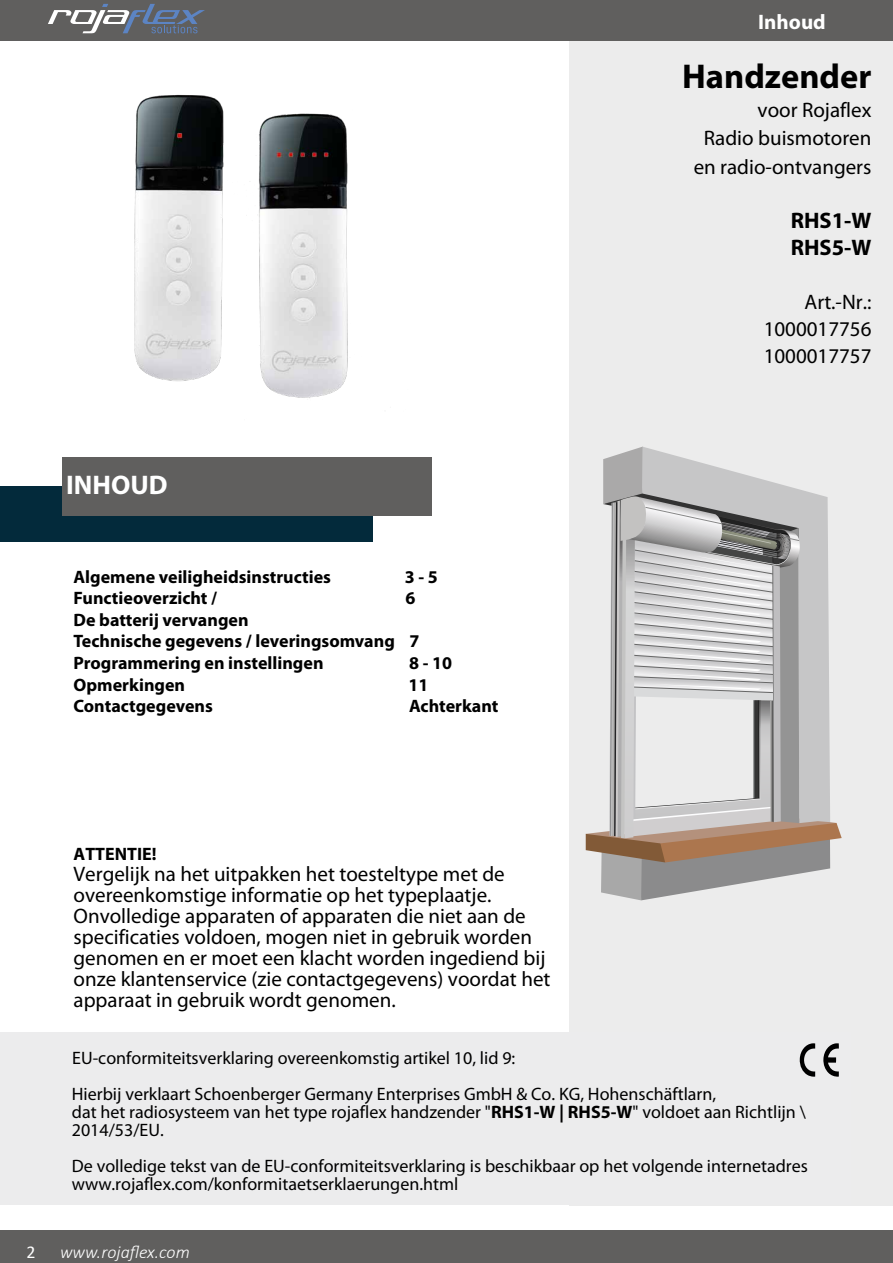
<style>
.page{position:relative;width:893px;height:1263px;background:#fff}
.page>*{position:absolute;margin:0;border:0;box-sizing:border-box;transform-origin:0 0}
.t1{font:700 34.5px "Myriad Pro";color:#000}
.t2{font:700 27px "Myriad Pro";color:#fff}
.t3{font:700 22.5px/27px "Myriad Pro";color:#000}
.t4{font:21px/21px "Myriad Pro";color:#000}
.t5{font:700 21px "Myriad Pro";color:#fff}
.t6{font:18px/18px "Myriad Pro";color:#000}
.t7{font:700 18px/21.6px "Myriad Pro";color:#000}
.t8{font:italic 300 18px "Calibri";color:#fff}
.t9{font:18px "Calibri";color:#fff}
.s1{font-weight:700}
</style>
<div class="page">
<div style="left:0;top:0;width:893px;height:41px;background:#605f5e"></div>
<div style="left:0;top:1230px;width:893px;height:33px;background:#605f5e"></div>
<svg style="left:48px;top:4px;width:157px;height:29px"></svg>
<div style="left:570px;top:41px;width:323px;height:1164px;background:#ececec"></div>
<div style="left:0;top:487px;width:373px;height:55px;background:#032a3b"></div>
<div style="left:62px;top:458px;width:370px;height:58px;background:#605f5e"></div>
<div style="left:0;top:1032px;width:850px;height:173px;background:#ececed"></div>
<svg style="left:586px;top:446px;width:256px;height:454px"></svg>
<svg style="left:823px;top:1043px;width:16px;height:34px"></svg>
<svg style="left:799px;top:1043px;width:16px;height:34px"></svg>
<img style="left:258px;top:113px;width:90px;height:285px">
<img style="left:134px;top:94px;width:90px;height:288px">
<p class="t2" style="left:66px;top:469px;width:103px">INHOUD</p>
<p class="t7" style="left:74px;top:566px;width:259px">Algemene veiligheidsinstructies</p>
<p class="t7" style="left:405px;top:566px;width:35px">3 - 5</p>
<p class="t7" style="left:74px;top:587px;width:145px">Functieoverzicht /</p>
<p class="t7" style="left:405px;top:587px;width:11px">6</p>
<p class="t7" style="left:74px;top:609px;width:347px">De batterij vervangen<br>Technische gegevens / leveringsomvang 7<br>Programmering en instellingen</p>
<p class="t7" style="left:409px;top:652px;width:45px">8 - 10</p>
<p class="t7" style="left:74px;top:674px;width:113px">Opmerkingen</p>
<p class="t7" style="left:408px;top:674px;width:21px">11</p>
<p class="t7" style="left:74px;top:695px;width:141px">Contactgegevens</p>
<p class="t7" style="left:409px;top:695px;width:91px">Achterkant</p>
<p class="t5" style="left:758px;top:10px;width:69px">Inhoud</p>
<h1 class="t1" style="left:682px;top:57px;width:191px">Handzender</h1>
<p class="t4" style="left:694px;top:96px;width:179px;line-height:28.5px;text-align:right">voor Rojaflex<br>Radio buismotoren en radio-ontvangers</p>
<p class="t3" style="left:791px;top:207px;width:82px">RHS1-W<br>RHS5-W</p>
<p class="t4" style="left:764px;top:289px;width:109px;line-height:27px;text-align:justify;text-indent:41px">Art.-Nr.:<br>1000017756<br>1000017757</p>
<p class="t7" style="left:74px;top:843px;width:84px">ATTENTIE!</p>
<p class="t4" style="left:74px;top:864px;width:478px">Vergelijk na het uitpakken het toesteltype met de overeenkomstige informatie op het typeplaatje.<br>Onvolledige apparaten of apparaten die niet aan de specificaties voldoen, mogen niet in gebruik worden genomen en er moet een klacht worden ingediend bij onze klantenservice (zie contactgegevens) voordat het apparaat in gebruik wordt genomen.</p>
<p class="t6" style="left:72px;top:1040px;width:646px;line-height:36px">EU-conformiteitsverklaring overeenkomstig artikel 10, lid 9:<br>Hierbij verklaart Schoenberger Germany Enterprises GmbH &amp; Co. KG, Hohenschäftlarn,</p>
<p class="t6" style="left:72px;top:1103px;width:735px">dat het radiosysteem van het type rojaflex handzender "<span class="s1">RHS1-W | RHS5-W</span>" voldoet aan Richtlijn \<br>2014/53/EU.</p>
<p class="t6" style="left:72px;top:1157px;width:737px">De volledige tekst van de EU-conformiteitsverklaring is beschikbaar op het volgende internetadres www.rojaflex.com/konformitaetserklaerungen.html</p>
<p class="t9" style="left:27px;top:1239px;width:11px">2</p>
<p class="t8" style="left:60px;top:1241px;width:131px">www.rojaflex.com</p>
</div>
